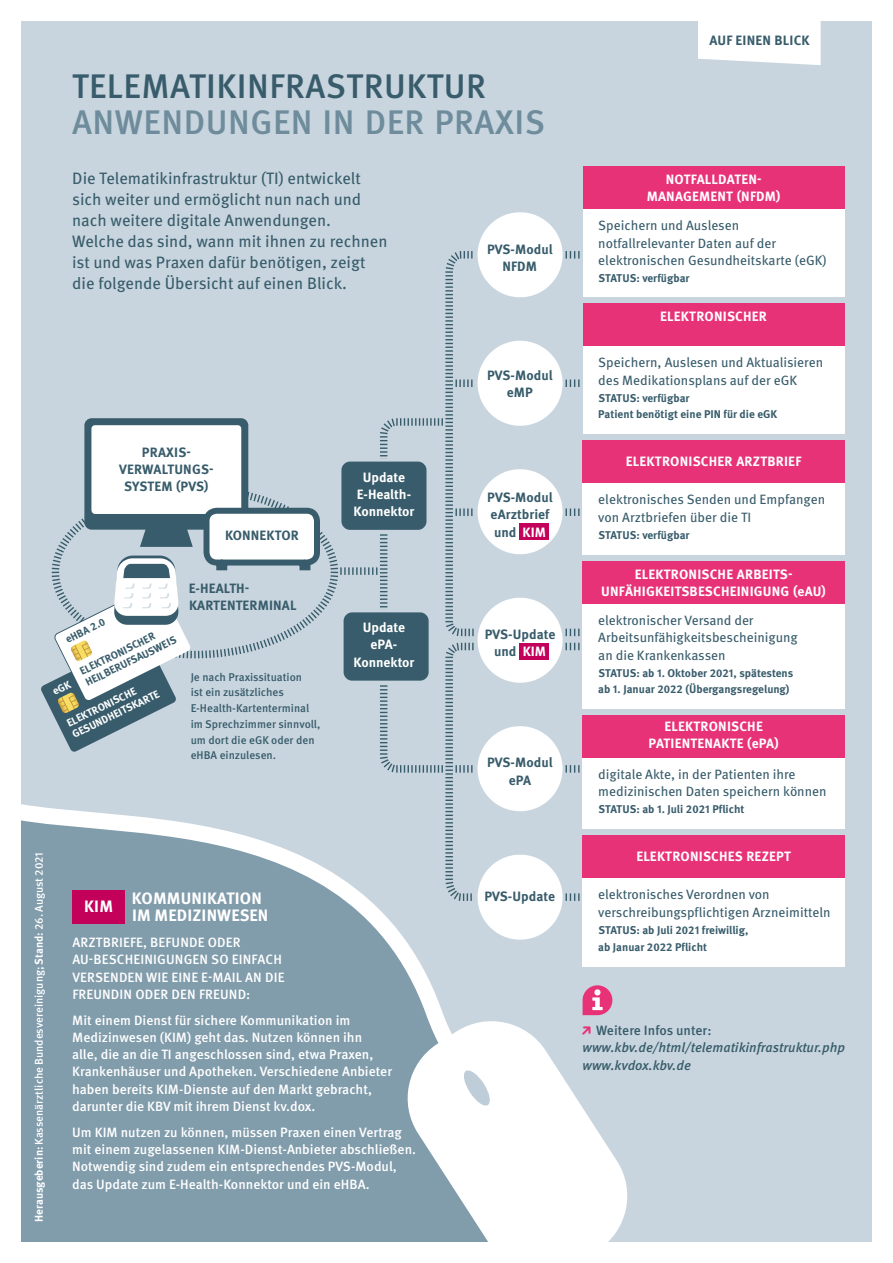
<style>
.page{position:relative;width:893px;height:1263px;background:#fff}
.page>*{position:absolute;margin:0;border:0;box-sizing:border-box;transform-origin:0 0}
.t1{font:500 34.05px "Meta Pro";letter-spacing:.015em;color:#385c6b}
.t2{font:500 34.05px "Meta Pro";letter-spacing:.015em;color:#6e8c9b}
.t3{font:16.5px/21px "Meta Pro";color:#385c6b}
.t4{font:700 16.5px/17.2px "Meta Pro";letter-spacing:.01em;color:#fff}
.t5{font:500 13.5px/17.2px "Meta Pro";color:#fff}
.t6{font:13.5px/17.2px "Meta Pro";letter-spacing:-.005em;color:#385c6b}
.t7{font:700 13.5px/17.2px "Meta Pro";letter-spacing:.015em;color:#fff;text-align:center}
.t8{font:700 13.5px/17.2px "Meta Pro";letter-spacing:.005em;color:#385c6b;text-align:center}
.t9{font:italic 500 13.5px/17.2px "Meta Pro";color:#385c6b}
.t10{font:700 11.25px/15.8px "Meta Pro";color:#385c6b}
.t11{font:500 11.25px/15.8px "Meta Pro";color:#385c6b}
.t12{font:500 11.25px "Meta Pro";color:#fff}
.t13{font:700 10.65px/12.6px "Meta Pro";color:#385c6b}
.t14{font:700 10.65px/12.6px "Meta Pro";color:#fff}
.s1{font-weight:700}
.s2{color:#fff}
.s3{font-family:"KBV pfeil 2022";font-weight:400;font-style:normal;color:#e83278}
.s4{font-style:normal}
</style>
<div class="page">
<div style="left:21px;top:21px;width:851px;height:1221px;background:#c8d5de"></div>
<div style="left:21px;top:1163px;width:378px;height:79px;background:#819cab"></div>
<svg style="left:55px;top:484px;width:284px;height:175px"></svg>
<svg style="left:21px;top:751px;width:575px;height:412px"></svg>
<svg style="left:399px;top:1012px;width:229px;height:230px;fill:#fff"></svg>
<svg style="left:462px;top:1068px;width:30px;height:39px"></svg>
<svg style="left:140px;top:530px;width:53px;height:17px"></svg>
<div style="left:84px;top:418px;width:164px;height:112px;background:#385c6b;border-radius:7px"></div>
<div style="left:91px;top:425px;width:150px;height:89px;background:#fff;border-radius:4px"></div>
<svg style="left:566px;top:893px;width:14px;height:8px"></svg>
<svg style="left:566px;top:643px;width:14px;height:7px"></svg>
<svg style="left:566px;top:629px;width:14px;height:7px"></svg>
<svg style="left:566px;top:251px;width:14px;height:8px"></svg>
<svg style="left:566px;top:765px;width:14px;height:8px"></svg>
<svg style="left:566px;top:508px;width:14px;height:8px"></svg>
<svg style="left:566px;top:379px;width:14px;height:8px"></svg>
<svg style="left:340px;top:251px;width:134px;height:651px"></svg>
<svg style="left:698px;top:21px;width:123px;height:44px;background:#fbfbfc"></svg>
<svg style="left:583px;top:985px;width:29px;height:30px"></svg>
<div style="left:583px;top:604px;width:262px;height:105px;background:#fff"></div>
<div style="left:583px;top:561px;width:262px;height:43px;background:#e83278"></div>
<div style="left:583px;top:758px;width:262px;height:71px;background:#fff"></div>
<div style="left:583px;top:715px;width:262px;height:43px;background:#e83278"></div>
<div style="left:583px;top:878px;width:262px;height:89px;background:#fff"></div>
<div style="left:583px;top:836px;width:262px;height:42px;background:#e83278"></div>
<div style="left:583px;top:346px;width:262px;height:88px;background:#fff"></div>
<div style="left:583px;top:304px;width:262px;height:42px;background:#e83278"></div>
<div style="left:583px;top:208px;width:262px;height:89px;background:#fff"></div>
<div style="left:583px;top:166px;width:262px;height:42px;background:#e83278"></div>
<div style="left:583px;top:483px;width:262px;height:72px;background:#fff"></div>
<div style="left:583px;top:440px;width:262px;height:43px;background:#e83278"></div>
<div style="left:478px;top:212px;width:85px;height:85px;background:#fff;border-radius:50%"></div>
<div style="left:478px;top:341px;width:85px;height:85px;background:#fff;border-radius:50%"></div>
<div style="left:478px;top:726px;width:85px;height:85px;background:#fff;border-radius:50%"></div>
<div style="left:478px;top:855px;width:85px;height:85px;background:#fff;border-radius:50%"></div>
<div style="left:342px;top:611px;width:88px;height:71px;background:#385c6b;border-radius:10px"></div>
<div style="left:341px;top:609px;width:91px;height:75px;border:3px solid #c8d5de;border-radius:10px"></div>
<svg style="left:202px;top:506px;width:119px;height:66px;background:#c5cfd4"></svg>
<div style="left:478px;top:469px;width:85px;height:85px;background:#fff;border-radius:50%"></div>
<div style="left:519px;top:524px;width:30px;height:16px;background:#c3005a"></div>
<div style="left:478px;top:598px;width:85px;height:85px;background:#fff;border-radius:50%"></div>
<div style="left:519px;top:643px;width:30px;height:16px;background:#c3005a"></div>
<div style="left:340px;top:460px;width:88px;height:71px;background:#385c6b;border-radius:10px"></div>
<div style="left:338px;top:459px;width:91px;height:74px;border:3px solid #c8d5de;border-radius:10px"></div>
<div style="left:72px;top:890px;width:53px;height:33px;background:#c3005a"></div>
<svg style="left:40px;top:555px;width:151px;height:197px"></svg>
<h1 class="t1" style="left:72px;top:60px;width:415px">TELEMATIKINFRASTRUKTUR</h1>
<h1 class="t2" style="left:72px;top:96px;width:474px">ANWENDUNGEN IN DER PRAXIS</h1>
<p class="t3" style="left:72px;top:166px;width:317px">Die Telematikinfrastruktur (TI) entwickelt sich weiter und ermöglicht nun nach und nach weitere digitale Anwendungen.<br>Welche das sind, wann mit ihnen zu rechnen ist und was Praxen dafür benötigen, zeigt die folgende Übersicht auf einen Blick.</p>
<p class="t8" style="left:487px;top:239px;width:67px">PVS-Modul<br>NFDM</p>
<p class="t8" style="left:119px;top:442px;width:96px">PRAXIS-<br>VERWALTUNGS-<br>SYSTEM (PVS)</p>
<p class="t8" style="left:225px;top:526px;width:75px">KONNEKTOR</p>
<p class="t13" style="left:63px;top:633px;width:44px;rotate:-26deg">eHBA 2.0</p>
<p class="t13" style="left:77px;top:665px;width:101px;rotate:-26deg">ELEKTRONISCHER<br>HEILBERUFSAUSWEIS</p>
<p class="t14" style="left:64px;top:717px;width:97px;rotate:-26deg">ELEKTRONISCHE<br>GESUNDHEITSKARTE</p>
<p class="t8" style="left:189px;top:579px;width:109px;text-align:left">E-HEALTH-<br>KARTENTERMINAL</p>
<p class="t11" style="left:191px;top:668px;width:131px">Je nach Praxissituation<br>ist ein zusätzliches<br>E-Health-Kartenterminal im Sprechzimmer sinnvoll, um dort die eGK oder den eHBA einzulesen.</p>
<p class="t7" style="left:354px;top:468px;width:62px">Update<br>E-Health-<br>Konnektor</p>
<p class="t7" style="left:354px;top:618px;width:62px">Update ePA-<br>Konnektor</p>
<p class="t12" style="left:30px;top:1222px;width:371px;rotate:-90deg"><span class="s1">Herausgeberin:</span> Kassenärztliche Bundesvereinigung; <span class="s1">Stand:</span> 26. August 2021</p>
<p class="t4" style="left:132px;top:888px;width:138px">KOMMUNIKATION<br>IM MEDIZINWESEN</p>
<p class="t5" style="left:72px;top:933px;width:214px">ARZTBRIEFE, BEFUNDE ODER<br>AU-BESCHEINIGUNGEN SO EINFACH<br>VERSENDEN WIE EINE E-MAIL AN DIE<br>FREUNDIN ODER DEN FREUND:</p>
<p class="t5" style="left:72px;top:1010px;width:321px">Mit einem Dienst für sichere Kommunikation im Medizinwesen (KIM) geht das. Nutzen können ihn<br>alle, die an die TI angeschlossen sind, etwa Praxen, Krankenhäuser und Apotheken. Verschiedene Anbieter haben bereits KIM-Dienste auf den Markt gebracht, darunter die KBV mit ihrem Dienst kv.dox.</p>
<p class="t5" style="left:72px;top:1123px;width:345px">Um KIM nutzen zu können, müssen Praxen einen Vertrag mit einem zugelassenen KIM-Dienst-Anbieter abschließen.<br>Notwendig sind zudem ein entsprechendes PVS-Modul, das Update zum E-Health-Konnektor und ein eHBA.</p>
<p class="t4" style="left:84px;top:897px;width:30px">KIM</p>
<p class="t8" style="left:487px;top:366px;width:67px">PVS-Modul eMP</p>
<p class="t8" style="left:487px;top:488px;width:67px;text-align:left">PVS-Modul eArztbrief und <span class="s2">KIM</span></p>
<p class="t8" style="left:485px;top:625px;width:72px">PVS-Update und <span class="s2">KIM</span></p>
<p class="t8" style="left:487px;top:753px;width:67px">PVS-Modul ePA</p>
<p class="t8" style="left:484px;top:886px;width:72px">PVS-Update</p>
<p class="t8" style="left:709px;top:31px;width:102px">AUF EINEN BLICK</p>
<p class="t7" style="left:647px;top:169px;width:135px">NOTFALLDATEN-<br>MANAGEMENT (NFDM)</p>
<p class="t6" style="left:598px;top:216px;width:230px">Speichern und Auslesen notfallrelevanter Daten auf der elektronischen Gesundheitskarte (eGK)</p>
<p class="t10" style="left:598px;top:270px;width:93px">STATUS: verfügbar</p>
<p class="t7" style="left:660px;top:306px;width:108px">ELEKTRONISCHER</p>
<p class="t6" style="left:598px;top:353px;width:226px">Speichern, Auslesen und Aktualisieren des Medikationsplans auf der eGK</p>
<p class="t10" style="left:598px;top:389px;width:180px">STATUS: verfügbar<br>Patient benötigt eine PIN für die eGK</p>
<p class="t7" style="left:626px;top:452px;width:177px">ELEKTRONISCHER ARZTBRIEF</p>
<p class="t6" style="left:598px;top:489px;width:228px;line-height:18px">elektronisches Senden und Empfangen von Arztbriefen über die TI</p>
<p class="t10" style="left:598px;top:527px;width:93px">STATUS: verfügbar</p>
<p class="t7" style="left:601px;top:564px;width:226px">ELEKTRONISCHE ARBEITS-<br>UNFÄHIGKEITSBESCHEINIGUNG (eAU)</p>
<p class="t6" style="left:598px;top:611px;width:201px">elektronischer Versand der<br>Arbeitsunfähigkeitsbescheinigung an die Krankenkassen</p>
<p class="t10" style="left:598px;top:664px;width:196px">STATUS: ab 1. Oktober 2021, spätestens ab 1. Januar 2022 (Übergangsregelung)</p>
<p class="t7" style="left:649px;top:717px;width:132px">ELEKTRONISCHE<br>PATIENTENAKTE (ePA)</p>
<p class="t6" style="left:598px;top:765px;width:230px">digitale Akte, in der Patienten ihre medizinischen Daten speichern können</p>
<p class="t10" style="left:598px;top:801px;width:148px">STATUS: ab 1. Juli 2021 Pflicht</p>
<p class="t7" style="left:636px;top:847px;width:156px">ELEKTRONISCHES REZEPT</p>
<p class="t6" style="left:598px;top:885px;width:234px">elektronisches Verordnen von verschreibungspflichtigen Arzneimitteln</p>
<p class="t10" style="left:598px;top:921px;width:152px;line-height:17.2px">STATUS: ab Juli 2021 freiwillig, ab Januar 2022 Pflicht</p>
<p class="t9" style="left:583px;top:1021px;width:264px"><span class="s3">•</span> <span class="s4">Weitere Infos unter: </span>www.kbv.de/html/telematikinfrastruktur.php www.kvdox.kbv.de</p>
</div>
